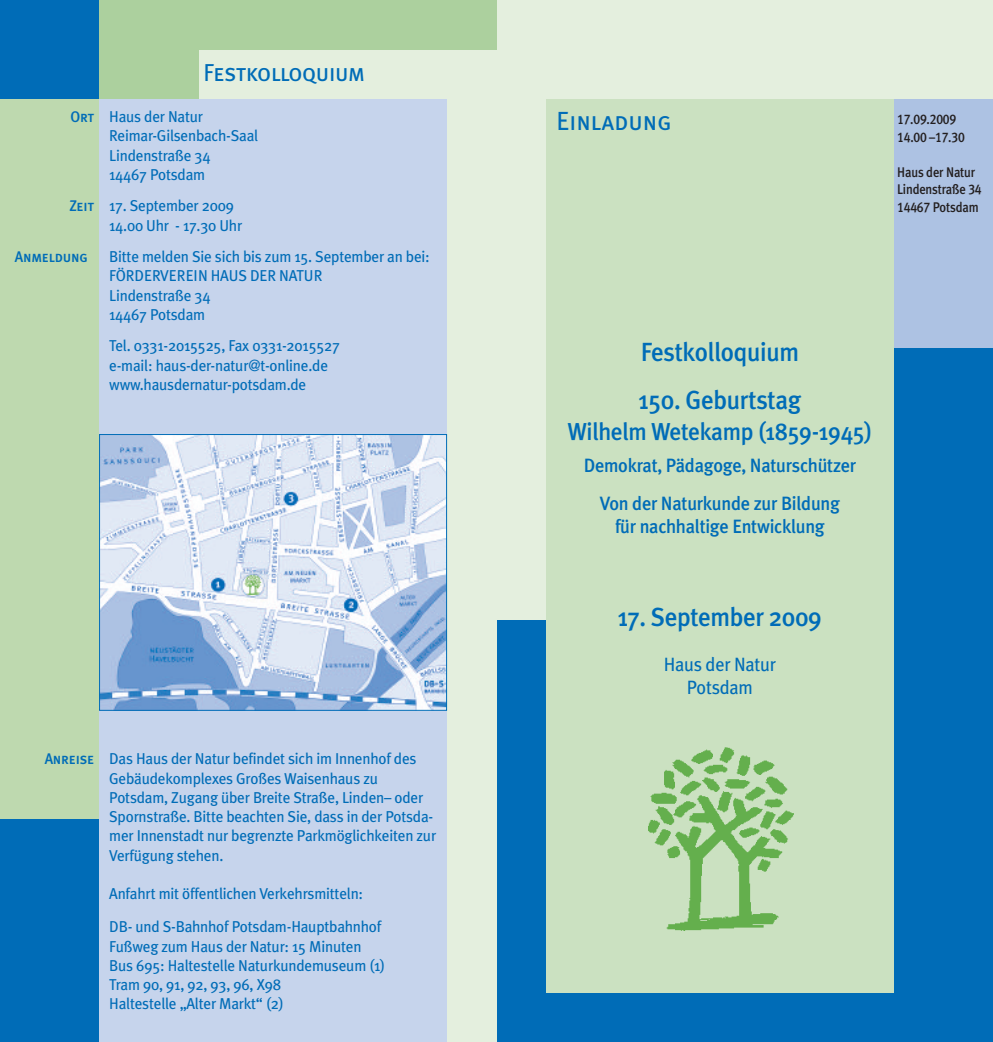
<style>
.page{position:relative;width:993px;height:1042px;background:#fff}
.page>*{position:absolute;margin:0;border:0;box-sizing:border-box;transform-origin:0 0}
.t1{font:500 26.25px/47.2px "Meta Plus";letter-spacing:-.015em;color:#006cb7;scale:.95 1}
.t2{font:26.25px "Meta Plus Book Caps";color:#006cb7;scale:.95 1}
.t3{font:500 24.5px "Meta Plus";letter-spacing:-.015em;color:#006cb7;scale:.95 1}
.t4{font:24.5px "Meta Plus Book Caps";letter-spacing:-.015em;color:#006cb7;scale:.95 1}
.t5{font:500 19.25px/38.5px "Meta Plus";letter-spacing:-.015em;color:#006cb7;text-align:center;scale:.95 1}
.t6{font:19.25px/22.8px "Meta Plus";letter-spacing:-.015em;color:#006cb7;text-align:center;scale:.95 1}
.t7{font:15.75px/19.2px "Meta Plus";letter-spacing:-.015em;color:#006cb7}
.t8{font:15.4px "Meta Plus Medium Caps";letter-spacing:-.015em;color:#006cb7;scale:.95 1}
.t9{font:500 14px/17.5px "Meta Plus";letter-spacing:-.015em;color:#231f20;scale:.9 1}
.t10{font:14px/17.5px "Meta Plus Medium Caps";letter-spacing:-.015em;color:#231f20;scale:.9 1}
.s1{font-family:"Meta Plus Medium Caps";font-size:15.4px}
.s2{font-family:"Meta Plus Medium Caps";font-weight:400}
</style>
<div class="page">
<div style="left:496px;top:0;width:496px;height:1042px;background:#e4efde"></div>
<div style="left:893px;top:99px;width:99px;height:943px;background:#006cb7"></div>
<div style="left:893px;top:99px;width:99px;height:248px;background:#adc2e3"></div>
<div style="left:496px;top:992px;width:496px;height:50px;background:#006cb7"></div>
<div style="left:496px;top:620px;width:50px;height:422px;background:#006cb7"></div>
<div style="left:546px;top:99px;width:347px;height:893px;background:#cbe1c1"></div>
<img style="left:648px;top:747px;width:145px;height:183px">
<div style="left:0;top:0;width:496px;height:1042px;background:#e4efde"></div>
<div style="left:0;top:0;width:99px;height:1042px;background:#006cb7"></div>
<div style="left:99px;top:0;width:99px;height:99px;background:#acd09e"></div>
<div style="left:198px;top:0;width:298px;height:50px;background:#acd09e"></div>
<div style="left:0;top:99px;width:99px;height:720px;background:#bed9af"></div>
<div style="left:99px;top:99px;width:347px;height:943px;background:#c6d4ec"></div>
<img style="left:101px;top:436px;width:343px;height:272px">
<div style="left:99px;top:434px;width:347px;height:276px;border:1px solid #006cb7"></div>
<h2 class="t4" style="left:203px;top:59px;width:171px">Festkolloquium</h2>
<p class="t7" style="left:109px;top:107px;width:150px;text-indent:-39px"><span class="s1">Ort</span> Haus der Natur<br>Reimar-Gilsenbach-Saal<br>Lindenstraße 34<br>14467 Potsdam</p>
<p class="t7" style="left:109px;top:196px;width:134px;text-indent:-40px"><span class="s1">Zeit</span> 17. September 2009<br>14.00 Uhr - 17.30 Uhr</p>
<p class="t8" style="left:15px;top:248px;width:78px">Anmeldung</p>
<p class="t7" style="left:109px;top:247px;width:322px">Bitte melden Sie sich bis zum 15. September an bei:<br>FÖRDERVEREIN HAUS DER NATUR<br>Lindenstraße 34<br>14467 Potsdam</p>
<p class="t7" style="left:109px;top:336px;width:232px">Tel. 0331-2015525, Fax 0331-2015527 e-mail: haus-der-natur@t-online.de www.hausdernatur-potsdam.de</p>
<p class="t7" style="left:109px;top:749px;width:328px;text-indent:-65px"><span class="s1">Anreise</span> Das Haus der Natur befindet sich im Innenhof des Gebäudekomplexes Großes Waisenhaus zu Potsdam, Zugang über Breite Straße, Linden– oder Spornstraße. Bitte beachten Sie, dass in der Potsda&shy;mer Innenstadt nur begrenzte Parkmöglichkeiten zur Verfügung stehen.</p>
<p class="t7" style="left:109px;top:877px;width:273px;line-height:33.2px">Anfahrt mit öffentlichen Verkehrsmitteln:<br>DB- und S-Bahnhof Potsdam-Hauptbahnhof</p>
<p class="t7" style="left:109px;top:936px;width:277px">Fußweg zum Haus der Natur: 15 Minuten Bus 695: Haltestelle Naturkundemuseum (1)<br>Tram 90, 91, 92, 93, 96, X98<br>Haltestelle „Alter Markt“ (2)</p>
<h1 class="t2" style="left:556px;top:106px;width:122px">Einladung</h1>
<p class="t10" style="left:896px;top:110px;width:77px">17.09.2009<br>14.00 –17.30</p>
<p class="t9" style="left:896px;top:163px;width:95px">Haus der Natur<br>Lindenstraße <span class="s2">34<br>14467</span> Potsdam</p>
<h1 class="t1" style="left:638px;top:329px;width:172px">Festkolloquium<br>150. Geburtstag</h1>
<h2 class="t3" style="left:567px;top:417px;width:322px">Wilhelm Wetekamp (1859-1945)</h2>
<p class="t5" style="left:583px;top:446px;width:288px">Demokrat, Pädagoge, Naturschützer<br>Von der Naturkunde zur Bildung</p>
<p class="t5" style="left:615px;top:507px;width:222px">für nachhaltige Entwicklung</p>
<h1 class="t1" style="left:617px;top:593px;width:216px">17. September 2009</h1>
<p class="t6" style="left:663px;top:653px;width:120px">Haus der Natur<br>Potsdam</p>
</div>
